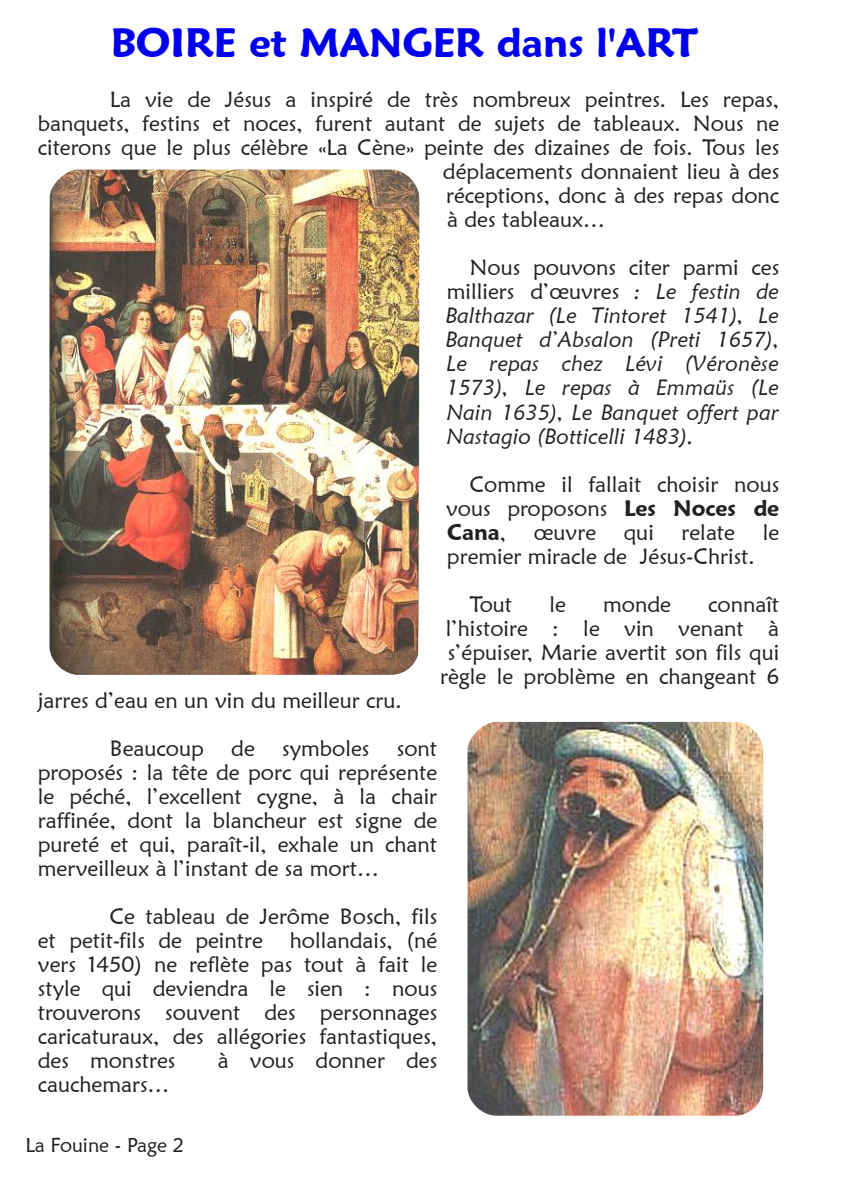
<style>
.page{position:relative;width:850px;height:1191px;background:#fff}
.page>*{position:absolute;margin:0;border:0;box-sizing:border-box;transform-origin:0 0}
.t1{font:600 40px "Maiandra GD";color:#00e}
.t2{font:22px/24px "Maiandra GD";color:#212124;text-align:justify}
.t3{font:italic 22px/24px "Maiandra GD";color:#212124;text-align:justify}
.t4{font:20px "Maiandra GD";color:#212124}
.s1{font-style:normal}
.s2{font-weight:600}
</style>
<div class="page">
<img style="left:49px;top:169px;width:370px;height:505px">
<img style="left:467px;top:721px;width:296px;height:394px">
<h1 class="t1" style="left:111px;top:19px;width:589px">BOIRE et MANGER dans l'ART</h1>
<p class="t2" style="left:110px;top:88px;width:671px">La vie de Jésus a inspiré de très nombreux peintres. Les repas,</p>
<p class="t2" style="left:38px;top:112px;width:743px">banquets, festins et noces, furent autant de sujets de tableaux. Nous ne</p>
<p class="t2" style="left:38px;top:136px;width:743px">citerons que le plus célèbre «La Cène» peinte des dizaines de fois. Tous les</p>
<p class="t2" style="left:443px;top:160px;width:338px">déplacements donnaient lieu à des</p>
<p class="t2" style="left:446px;top:184px;width:335px">réceptions, donc à des repas donc</p>
<p class="t2" style="left:447px;top:208px;width:160px">à des tableaux…</p>
<p class="t3" style="left:446px;top:256px;width:335px;text-indent:24px"><span class="s1">Nous pouvons citer parmi ces milliers d’œuvres</span> : Le festin de Balthazar (Le Tintoret 1541), Le Banquet d’Absalon (Preti 1657), Le repas chez Lévi (Véronèse 1573), Le repas à Emmaüs (Le Nain 1635), Le Banquet offert par Nastagio (Botticelli 1483).</p>
<p class="t2" style="left:446px;top:472px;width:335px;text-indent:24px">Comme il fallait choisir nous vous proposons <span class="s2">Les Noces de Cana</span>,</p>
<p class="t2" style="left:534px;top:520px;width:64px">œuvre</p>
<p class="t2" style="left:624px;top:520px;width:32px">qui</p>
<p class="t2" style="left:682px;top:520px;width:55px">relate</p>
<p class="t2" style="left:763px;top:520px;width:18px">le</p>
<p class="t2" style="left:470px;top:532px;width:286px;line-height:48px;text-indent:-23px">premier miracle de Jésus-Christ.<br>Tout</p>
<p class="t2" style="left:549px;top:592px;width:18px">le</p>
<p class="t2" style="left:603px;top:592px;width:69px">monde</p>
<p class="t2" style="left:440px;top:592px;width:341px;text-align:right">connaît<br>l’histoire : le vin venant à s’épuiser, Marie avertit son fils qui règle le problème en changeant 6</p>
<p class="t2" style="left:110px;top:676px;width:329px;line-height:48px;text-indent:-72px">jarres d’eau en un vin du meilleur cru.<br>Beaucoup de symboles sont</p>
<p class="t2" style="left:38px;top:760px;width:401px">proposés : la tête de porc qui représente le péché, l’excellent cygne, à la chair raffinée, dont la blancheur est signe de pureté et qui, paraît-il, exhale un chant merveilleux à l’instant de sa mort…</p>
<p class="t2" style="left:38px;top:904px;width:401px;text-indent:72px">Ce tableau de Jerôme Bosch, fils et petit-fils de peintre hollandais, (né vers 1450) ne reflète pas tout à fait le style qui deviendra le sien : nous trouverons souvent des personnages caricaturaux, des allégories fantastiques, des monstres</p>
<p class="t2" style="left:218px;top:1048px;width:221px">à vous donner des</p>
<p class="t2" style="left:38px;top:1072px;width:133px">cauchemars…</p>
<p class="t4" style="left:25px;top:1133px;width:160px">La Fouine - Page 2</p>
</div>
